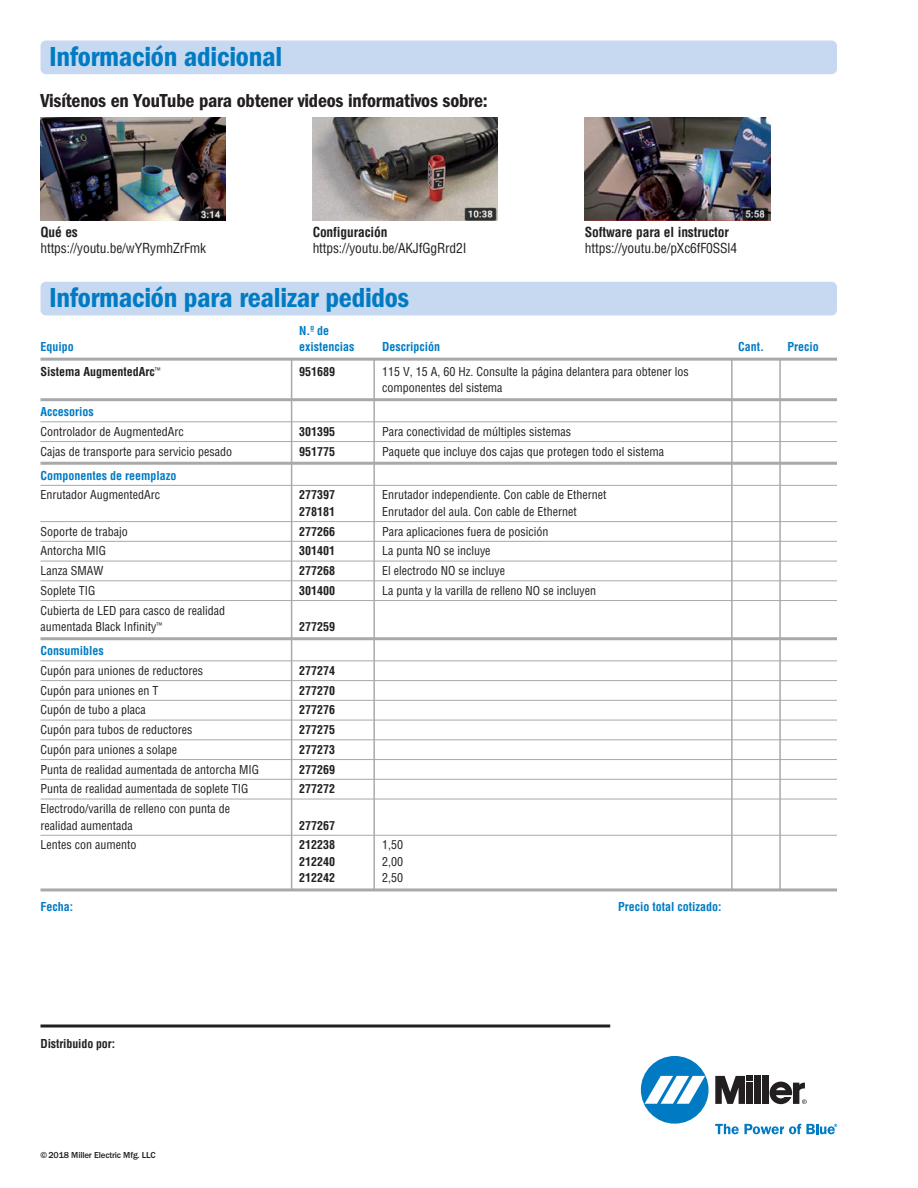
<style>
.page{position:relative;width:918px;height:1188px;background:#fff}
.page>*{position:absolute;margin:0;border:0;box-sizing:border-box;transform-origin:0 0}
.t1{font:28.5px "ITC Franklin Gothic Std Dm Cd";letter-spacing:-.01em;color:#007bc3}
.t2{font:19.5px "ITC Franklin Gothic Std Dm Cd";letter-spacing:-.01em;color:#231f20}
.t3{font:condensed 13.5px "Helvetica";letter-spacing:-.01em;color:#231f20}
.t4{font:700 condensed 13.5px "Helvetica";letter-spacing:-.01em;color:#231f20}
.t5{font:condensed 12px/16.5px "Helvetica";color:#231f20}
.t6{font:700 condensed 12px "Helvetica";color:#231f20}
.t7{font:700 condensed 12px "Helvetica";color:#007bc3}
.t8{font:500 9px "ITC Franklin Gothic Std";letter-spacing:-.02em;color:#231f20}
</style>
<div class="page">
<hr style="left:40px;top:358px;width:797px;height:3px;background:#a8a9ad">
<hr style="left:40px;top:398px;width:797px;height:3px;background:#a8a9ad">
<hr style="left:40px;top:421px;width:797px;height:1px;background:#a8a9ad">
<hr style="left:40px;top:441px;width:797px;height:1px;background:#a8a9ad">
<hr style="left:40px;top:462px;width:797px;height:3px;background:#a8a9ad">
<hr style="left:40px;top:485px;width:797px;height:1px;background:#a8a9ad">
<hr style="left:40px;top:521px;width:797px;height:1px;background:#a8a9ad">
<hr style="left:40px;top:541px;width:797px;height:1px;background:#a8a9ad">
<hr style="left:40px;top:561px;width:797px;height:1px;background:#a8a9ad">
<hr style="left:40px;top:580px;width:797px;height:1px;background:#a8a9ad">
<hr style="left:40px;top:600px;width:797px;height:1px;background:#a8a9ad">
<hr style="left:40px;top:637px;width:797px;height:3px;background:#a8a9ad">
<hr style="left:40px;top:660px;width:797px;height:1px;background:#a8a9ad">
<hr style="left:40px;top:680px;width:797px;height:1px;background:#a8a9ad">
<hr style="left:40px;top:700px;width:797px;height:1px;background:#a8a9ad">
<hr style="left:40px;top:720px;width:797px;height:1px;background:#a8a9ad">
<hr style="left:40px;top:739px;width:797px;height:1px;background:#a8a9ad">
<hr style="left:40px;top:759px;width:797px;height:1px;background:#a8a9ad">
<hr style="left:40px;top:779px;width:797px;height:1px;background:#a8a9ad">
<hr style="left:40px;top:799px;width:797px;height:1px;background:#a8a9ad">
<hr style="left:40px;top:835px;width:797px;height:1px;background:#a8a9ad">
<hr style="left:40px;top:888px;width:797px;height:3px;background:#a8a9ad">
<div style="left:40px;top:282px;width:797px;height:33px;background:#c6d9f0;border-radius:5px"></div>
<hr style="left:291px;top:360px;width:1px;height:530px;background:#a8a9ad">
<hr style="left:373px;top:359px;width:2px;height:531px;background:#a8a9ad">
<hr style="left:731px;top:360px;width:2px;height:530px;background:#a8a9ad">
<hr style="left:779px;top:360px;width:2px;height:530px;background:#a8a9ad">
<div style="left:641px;top:1056px;width:68px;height:68px;background:#007ac2;border-radius:50%"></div>
<svg style="left:645px;top:1076px;width:60px;height:28px"></svg>
<div style="left:754px;top:1076px;width:7px;height:28px;background:#231f20"></div>
<div style="left:763px;top:1076px;width:6px;height:28px;background:#231f20"></div>
<svg style="left:715px;top:1076px;width:38px;height:28px"></svg>
<svg style="left:770px;top:1082px;width:37px;height:22px"></svg>
<svg style="left:715px;top:1124px;width:122px;height:10px"></svg>
<svg style="left:40px;top:1024px;width:570px;height:4px;background:#595657"></svg>
<div style="left:40px;top:40px;width:797px;height:34px;background:#c6d9f0;border-radius:5px"></div>
<img style="left:40px;top:117px;width:186px;height:103px">
<img style="left:313px;top:117px;width:185px;height:103px">
<img style="left:585px;top:117px;width:185px;height:103px">
<h1 class="t1" style="left:49px;top:47px;width:235px">Información adicional</h1>
<h2 class="t2" style="left:40px;top:94px;width:449px">Visítenos en YouTube para obtener videos informativos sobre:</h2>
<p class="t4" style="left:40px;top:226px;width:39px">Qué es</p>
<p class="t3" style="left:40px;top:243px;width:167px">https://youtu.be/wYRymhZrFmk</p>
<p class="t4" style="left:313px;top:226px;width:76px">Configuración</p>
<p class="t3" style="left:313px;top:243px;width:155px">https://youtu.be/AKJfGgRrd2I</p>
<h1 class="t1" style="left:49px;top:288px;width:362px">Información para realizar pedidos</h1>
<p class="t7" style="left:299px;top:326px;width:31px">N.º de</p>
<p class="t4" style="left:585px;top:226px;width:146px">Software para el instructor</p>
<p class="t3" style="left:585px;top:243px;width:154px">https://youtu.be/pXc6fF0SSl4</p>
<p class="t7" style="left:40px;top:342px;width:35px">Equipo</p>
<p class="t7" style="left:299px;top:342px;width:57px">existencias</p>
<p class="t7" style="left:382px;top:342px;width:59px">Descripción</p>
<p class="t7" style="left:738px;top:342px;width:28px">Cant.</p>
<p class="t7" style="left:788px;top:342px;width:33px">Precio</p>
<p class="t6" style="left:40px;top:366px;width:121px">Sistema AugmentedArc<sup>™</sup></p>
<p class="t6" style="left:299px;top:366px;width:37px">951689</p>
<p class="t5" style="left:382px;top:364px;width:308px">115 V, 15 A, 60 Hz. Consulte la página delantera para obtener los componentes del sistema</p>
<p class="t7" style="left:40px;top:407px;width:55px">Accesorios</p>
<p class="t5" style="left:40px;top:424px;width:145px">Controlador de AugmentedArc</p>
<p class="t6" style="left:299px;top:426px;width:37px">301395</p>
<p class="t5" style="left:382px;top:424px;width:191px">Para conectividad de múltiples sistemas</p>
<p class="t5" style="left:40px;top:444px;width:193px">Cajas de transporte para servicio pesado</p>
<p class="t6" style="left:299px;top:446px;width:37px">951775</p>
<p class="t5" style="left:382px;top:444px;width:284px">Paquete que incluye dos cajas que protegen todo el sistema</p>
<p class="t7" style="left:40px;top:470px;width:138px">Componentes de reemplazo</p>
<p class="t5" style="left:40px;top:488px;width:121px">Enrutador AugmentedArc</p>
<p class="t6" style="left:299px;top:490px;width:37px">277397</p>
<p class="t5" style="left:382px;top:488px;width:226px">Enrutador independiente. Con cable de Ethernet</p>
<p class="t6" style="left:299px;top:506px;width:37px">278181</p>
<p class="t5" style="left:382px;top:504px;width:196px">Enrutador del aula. Con cable de Ethernet</p>
<p class="t5" style="left:40px;top:524px;width:89px">Soporte de trabajo</p>
<p class="t6" style="left:299px;top:526px;width:37px">277266</p>
<p class="t5" style="left:382px;top:524px;width:168px">Para aplicaciones fuera de posición</p>
<p class="t5" style="left:40px;top:544px;width:67px">Antorcha MIG</p>
<p class="t6" style="left:299px;top:546px;width:37px">301401</p>
<p class="t5" style="left:382px;top:544px;width:110px">La punta NO se incluye</p>
<p class="t5" style="left:40px;top:563px;width:64px">Lanza SMAW</p>
<p class="t6" style="left:299px;top:566px;width:37px">277268</p>
<p class="t5" style="left:382px;top:563px;width:125px">El electrodo NO se incluye</p>
<p class="t5" style="left:40px;top:583px;width:56px">Soplete TIG</p>
<p class="t6" style="left:299px;top:585px;width:37px">301400</p>
<p class="t5" style="left:382px;top:583px;width:216px">La punta y la varilla de relleno NO se incluyen</p>
<p class="t5" style="left:40px;top:603px;width:186px">Cubierta de LED para casco de realidad aumentada Black Infinity<sup>™</sup></p>
<p class="t6" style="left:299px;top:622px;width:37px">277259</p>
<p class="t7" style="left:40px;top:646px;width:65px">Consumibles</p>
<p class="t5" style="left:40px;top:663px;width:164px">Cupón para uniones de reductores</p>
<p class="t6" style="left:299px;top:665px;width:37px">277274</p>
<p class="t5" style="left:40px;top:683px;width:119px">Cupón para uniones en T</p>
<p class="t6" style="left:299px;top:685px;width:37px">277270</p>
<p class="t5" style="left:40px;top:703px;width:107px">Cupón de tubo a placa</p>
<p class="t6" style="left:299px;top:705px;width:37px">277276</p>
<p class="t5" style="left:40px;top:722px;width:153px">Cupón para tubos de reductores</p>
<p class="t6" style="left:299px;top:725px;width:37px">277275</p>
<p class="t5" style="left:40px;top:742px;width:138px">Cupón para uniones a solape</p>
<p class="t6" style="left:299px;top:744px;width:37px">277273</p>
<p class="t5" style="left:40px;top:762px;width:220px">Punta de realidad aumentada de antorcha MIG</p>
<p class="t6" style="left:299px;top:764px;width:37px">277269</p>
<p class="t5" style="left:40px;top:782px;width:209px">Punta de realidad aumentada de soplete TIG</p>
<p class="t6" style="left:299px;top:784px;width:37px">277272</p>
<p class="t5" style="left:40px;top:801px;width:191px">Electrodo/varilla de relleno con punta de realidad aumentada</p>
<p class="t6" style="left:299px;top:820px;width:37px">277267</p>
<p class="t5" style="left:40px;top:838px;width:97px">Lentes con aumento</p>
<p class="t6" style="left:299px;top:840px;width:37px">212238</p>
<p class="t5" style="left:382px;top:838px;width:22px">1,50</p>
<p class="t6" style="left:299px;top:856px;width:37px">212240</p>
<p class="t5" style="left:382px;top:854px;width:22px">2,00</p>
<p class="t6" style="left:299px;top:873px;width:37px">212242</p>
<p class="t5" style="left:382px;top:871px;width:22px">2,50</p>
<p class="t7" style="left:40px;top:901px;width:34px">Fecha:</p>
<p class="t7" style="left:618px;top:901px;width:105px">Precio total cotizado:</p>
<p class="t6" style="left:41px;top:1039px;width:76px">Distribuido por:</p>
<p class="t8" style="left:40px;top:1150px;width:117px">© 2018 Miller Electric Mfg. LLC</p>
</div>
